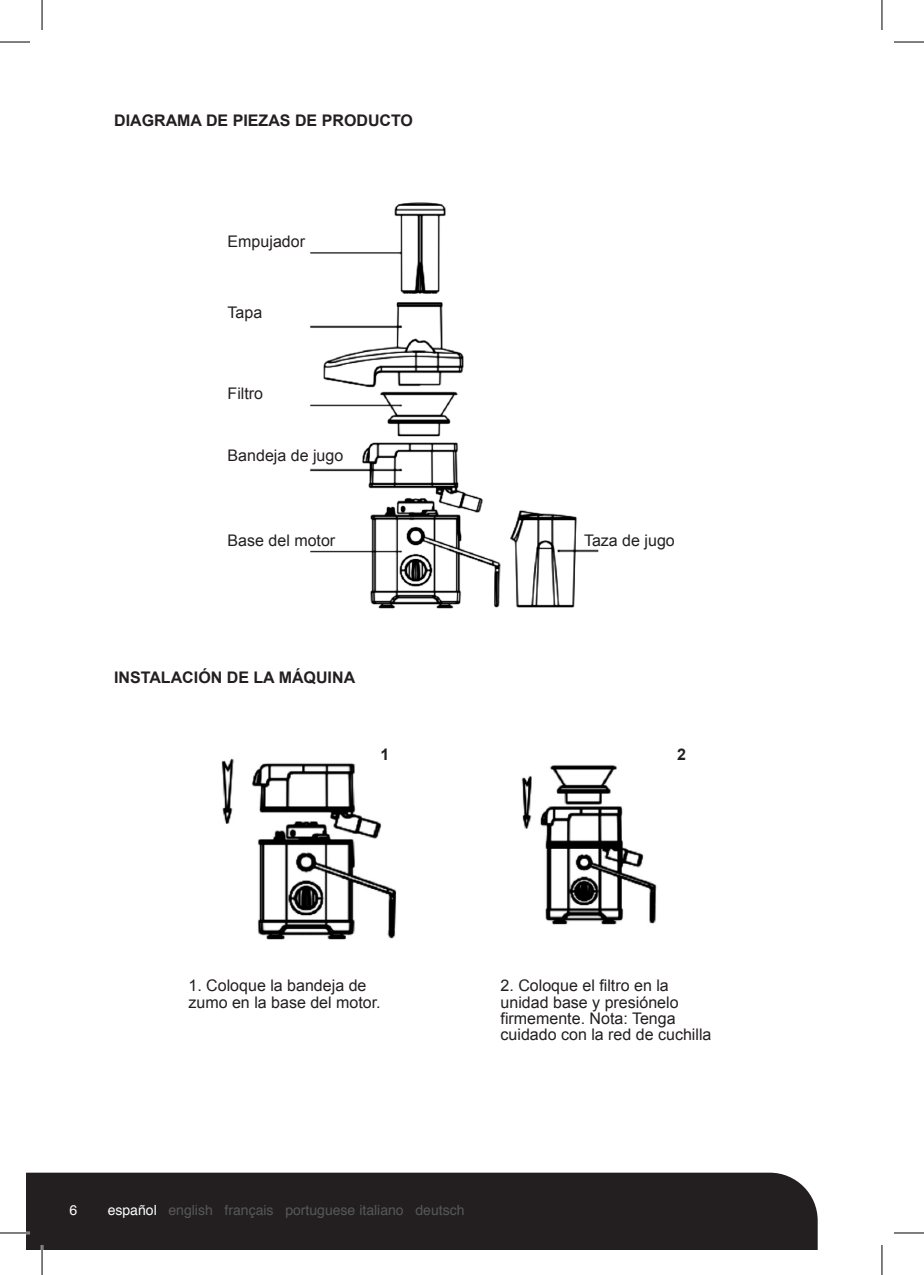
<style>
.page{position:relative;width:924px;height:1275px;background:#fff}
.page>*{position:absolute;margin:0;border:0;box-sizing:border-box;transform-origin:0 0}
.t1{font:16px/16.4px "Arial";color:#231f20}
.t2{font:700 16px "Arial";color:#231f20}
.t3{font:14px "Helvetica";color:#57585a}
.t4{font:14px "Helvetica";color:#fff}
.s1{color:#fff}
</style>
<div class="page">
<div style="left:26px;top:1172px;width:791px;height:78px;background:#231f20"></div>
<img style="left:310px;top:202px;width:289px;height:407px">
<img style="left:221px;top:758px;width:436px;height:182px">
<div style="left:362px;top:739px;width:59px;height:32px;background:#fff"></div>
<hr style="left:0;top:1231px;width:30px;height:3px;background:#fff">
<hr style="left:41px;top:1245px;width:2px;height:30px;background:#fff">
<hr style="left:0;top:42px;width:30px;height:1px;background:#000">
<hr style="left:893px;top:42px;width:30px;height:1px;background:#000">
<hr style="left:0;top:1232px;width:30px;height:1px;background:#000">
<hr style="left:893px;top:1232px;width:30px;height:1px;background:#000">
<hr style="left:42px;top:0;width:1px;height:30px;background:#000">
<hr style="left:42px;top:1245px;width:1px;height:30px;background:#000">
<hr style="left:881px;top:0;width:1px;height:30px;background:#000">
<hr style="left:881px;top:1245px;width:1px;height:30px;background:#000">
<p class="t2" style="left:114px;top:109px;width:300px">DIAGRAMA DE PIEZAS DE PRODUCTO</p>
<p class="t1" style="left:227px;top:233px;width:79px">Empujador</p>
<p class="t1" style="left:227px;top:304px;width:36px">Tapa</p>
<p class="t1" style="left:227px;top:385px;width:37px">Filtro</p>
<p class="t1" style="left:227px;top:447px;width:117px">Bandeja de jugo</p>
<p class="t1" style="left:227px;top:532px;width:109px">Base del motor</p>
<p class="t1" style="left:583px;top:532px;width:92px">Taza de jugo</p>
<p class="t2" style="left:114px;top:667px;width:242px">INSTALACIÓN DE LA MÁQUINA</p>
<p class="t2" style="left:380px;top:743px;width:10px">1</p>
<p class="t2" style="left:676px;top:743px;width:10px">2</p>
<p class="t1" style="left:188px;top:977px;width:194px">1. Coloque la bandeja de zumo en la base del motor.</p>
<p class="t1" style="left:500px;top:977px;width:212px">2. Coloque el filtro en la unidad base y presiónelo firmemente. Nota: Tenga cuidado con la red de cuchilla</p>
<p class="t4" style="left:70px;top:1199px;width:9px">6</p>
<p class="t3" style="left:108px;top:1199px;width:358px"><span class="s1">español</span> english français portuguese italiano deutsch</p>
</div>
